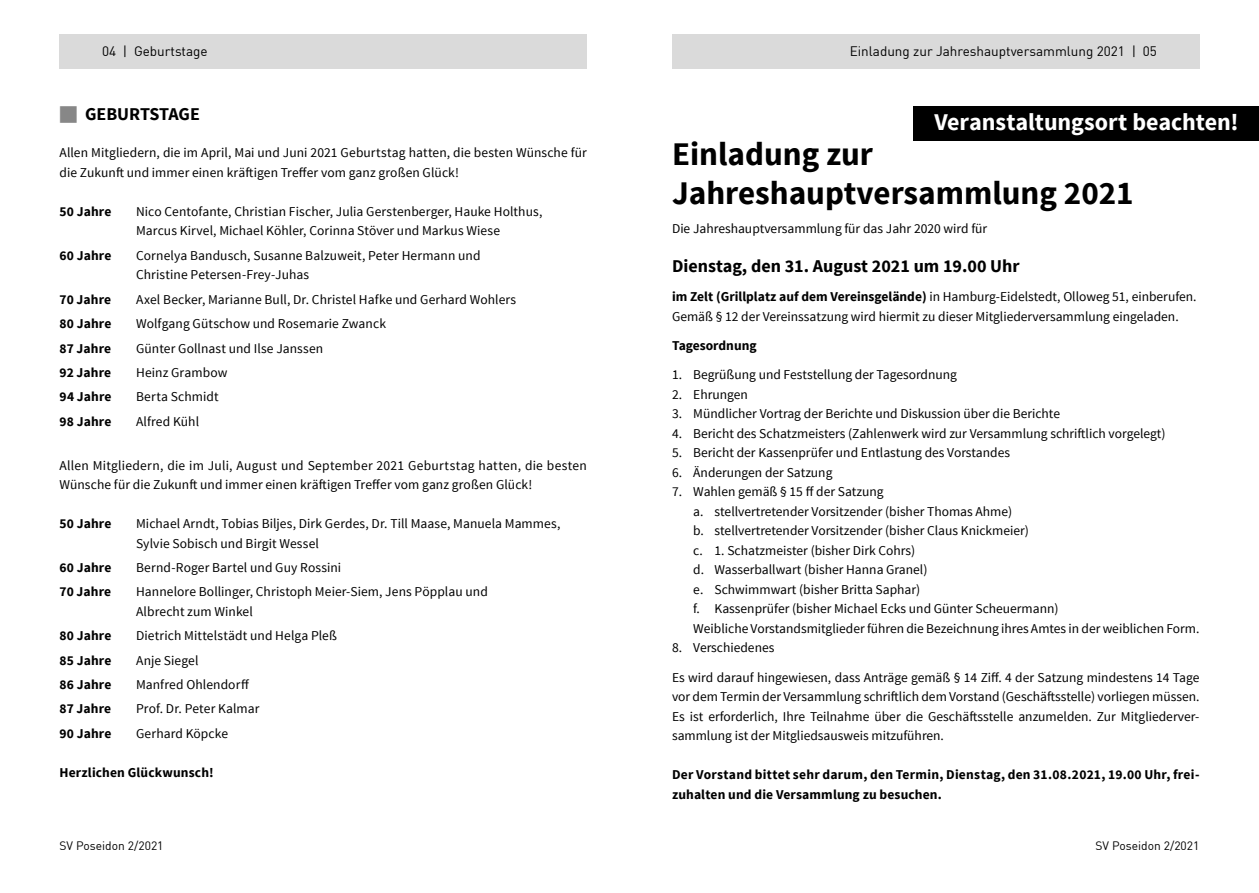
<style>
.page{position:relative;width:1259px;height:893px;background:#fff}
.page>*{position:absolute;margin:0;border:0;box-sizing:border-box;transform-origin:0 0}
.t1{font:700 33px "Source Sans Pro";color:#000}
.t2{font:700 24px "Source Sans Pro";letter-spacing:-.005em;color:#fff}
.t3{font:700 18px "Source Sans Pro";color:#000}
.t4{font:13.5px/19.5px "Source Sans Pro";color:#000}
.t5{font:700 13.5px "Source Sans Pro";letter-spacing:.01em;color:#000}
.t6{font:13.5px "Source Sans Pro";letter-spacing:.02em;color:#000}
.t7{font:13.5px "DIN";color:#000}
.t8{font:12px "DIN";color:#000}
.s1{color:#878787}
.s2{font-weight:700}
</style>
<div class="page">
<div style="left:60px;top:34px;width:527px;height:34px;background:#dadada"></div>
<div style="left:672px;top:34px;width:527px;height:34px;background:#dadada"></div>
<div style="left:913px;top:106px;width:346px;height:34px;background:#000"></div>
<p class="t7" style="left:102px;top:43px;width:107px">04 | Geburtstage</p>
<p class="t7" style="left:849px;top:43px;width:309px">Einladung zur Jahreshauptversammlung 2021 | 05</p>
<p class="t3" style="left:60px;top:102px;width:142px"><span class="s1">■</span> GEBURTSTAGE</p>
<p class="t4" style="left:60px;top:143px;width:529px">Allen Mitgliedern, die im April, Mai und Juni 2021 Geburtstag hatten, die besten Wünsche für die Zukunft und immer einen kräftigen Treffer vom ganz großen Glück!</p>
<p class="t5" style="left:60px;top:203px;width:53px">50 Jahre</p>
<p class="t4" style="left:136px;top:202px;width:408px">Nico Centofante, Christian Fischer, Julia Gerstenberger, Hauke Holthus,</p>
<p class="t4" style="left:136px;top:221px;width:365px">Marcus Kirvel, Michael Köhler, Corinna Stöver und Markus Wiese</p>
<p class="t5" style="left:60px;top:247px;width:53px">60 Jahre</p>
<p class="t4" style="left:136px;top:246px;width:346px">Cornelya Bandusch, Susanne Balzuweit, Peter Hermann und</p>
<p class="t4" style="left:136px;top:265px;width:175px">Christine Petersen-Frey-Juhas</p>
<p class="t5" style="left:60px;top:291px;width:53px">70 Jahre</p>
<p class="t4" style="left:136px;top:290px;width:381px">Axel Becker, Marianne Bull, Dr. Christel Hafke und Gerhard Wohlers</p>
<p class="t5" style="left:60px;top:315px;width:53px">80 Jahre</p>
<p class="t4" style="left:136px;top:314px;width:251px">Wolfgang Gütschow und Rosemarie Zwanck</p>
<p class="t5" style="left:60px;top:339px;width:53px">87 Jahre</p>
<p class="t4" style="left:136px;top:338px;width:189px">Günter Gollnast und Ilse Janssen</p>
<p class="t5" style="left:60px;top:364px;width:53px">92 Jahre</p>
<p class="t4" style="left:136px;top:363px;width:93px">Heinz Grambow</p>
<p class="t5" style="left:60px;top:388px;width:53px">94 Jahre</p>
<p class="t4" style="left:136px;top:387px;width:84px">Berta Schmidt</p>
<p class="t5" style="left:60px;top:412px;width:53px">98 Jahre</p>
<p class="t4" style="left:136px;top:412px;width:65px">Alfred Kühl</p>
<p class="t6" style="left:60px;top:457px;width:529px">Allen Mitgliedern, die im Juli, August und September 2021 Geburtstag hatten, die besten</p>
<p class="t4" style="left:60px;top:475px;width:474px">Wünsche für die Zukunft und immer einen kräftigen Treffer vom ganz großen Glück!</p>
<p class="t5" style="left:60px;top:515px;width:53px">50 Jahre</p>
<p class="t4" style="left:136px;top:514px;width:426px">Michael Arndt, Tobias Biljes, Dirk Gerdes, Dr. Till Maase, Manuela Mammes,<br>Sylvie Sobisch und Birgit Wessel</p>
<p class="t5" style="left:60px;top:559px;width:53px">60 Jahre</p>
<p class="t4" style="left:136px;top:558px;width:207px">Bernd-Roger Bartel und Guy Rossini</p>
<p class="t5" style="left:60px;top:583px;width:53px">70 Jahre</p>
<p class="t4" style="left:136px;top:582px;width:353px">Hannelore Bollinger, Christoph Meier-Siem, Jens Pöpplau und</p>
<p class="t4" style="left:136px;top:602px;width:118px">Albrecht zum Winkel</p>
<p class="t5" style="left:60px;top:627px;width:53px">80 Jahre</p>
<p class="t4" style="left:136px;top:626px;width:202px">Dietrich Mittelstädt und Helga Pleß</p>
<p class="t5" style="left:60px;top:651px;width:53px">85 Jahre</p>
<p class="t4" style="left:136px;top:650px;width:64px">Anje Siegel</p>
<p class="t5" style="left:60px;top:676px;width:53px">86 Jahre</p>
<p class="t4" style="left:136px;top:675px;width:115px">Manfred Ohlendorff</p>
<p class="t5" style="left:60px;top:700px;width:53px">87 Jahre</p>
<p class="t4" style="left:136px;top:699px;width:125px">Prof. Dr. Peter Kalmar</p>
<p class="t5" style="left:60px;top:724px;width:53px">90 Jahre</p>
<p class="t4" style="left:136px;top:724px;width:94px">Gerhard Köpcke</p>
<p class="t5" style="left:60px;top:763px;width:156px">Herzlichen Glückwunsch!</p>
<p class="t2" style="left:934px;top:107px;width:306px">Veranstaltungsort beachten!</p>
<p class="t1" style="left:672px;top:132px;width:202px">Einladung zur</p>
<p class="t1" style="left:672px;top:171px;width:463px">Jahreshauptversammlung 2021</p>
<p class="t4" style="left:672px;top:219px;width:317px">Die Jahreshauptversammlung für das Jahr 2020 wird für</p>
<p class="t3" style="left:672px;top:254px;width:349px">Dienstag, den 31. August 2021 um 19.00 Uhr</p>
<p class="t4" style="left:672px;top:287px;width:526px"><span class="s2">im Zelt (Grillplatz auf dem Vereinsgelände)</span> in Hamburg-Eidelstedt, Olloweg 51, einberufen.</p>
<p class="t4" style="left:672px;top:307px;width:508px">Gemäß § 12 der Vereinssatzung wird hiermit zu dieser Mitgliederversammlung eingeladen.</p>
<p class="t5" style="left:672px;top:337px;width:86px">Tagesordnung</p>
<p class="t4" style="left:672px;top:365px;width:286px">1. Begrüßung und Feststellung der Tagesordnung</p>
<p class="t4" style="left:672px;top:385px;width:77px">2. Ehrungen</p>
<p class="t4" style="left:672px;top:404px;width:389px">3. Mündlicher Vortrag der Berichte und Diskussion über die Berichte</p>
<p class="t4" style="left:672px;top:424px;width:495px">4. Bericht des Schatzmeisters (Zahlenwerk wird zur Versammlung schriftlich vorgelegt)</p>
<p class="t4" style="left:672px;top:443px;width:339px">5. Bericht der Kassenprüfer und Entlastung des Vorstandes</p>
<p class="t4" style="left:672px;top:463px;width:162px">6. Änderungen der Satzung</p>
<p class="t4" style="left:672px;top:482px;width:213px">7. Wahlen gemäß § 15 ff der Satzung</p>
<p class="t4" style="left:693px;top:502px;width:320px">a. stellvertretender Vorsitzender (bisher Thomas Ahme)</p>
<p class="t4" style="left:693px;top:521px;width:337px">b. stellvertretender Vorsitzender (bisher Claus Knickmeier)</p>
<p class="t4" style="left:693px;top:541px;width:223px">c. 1. Schatzmeister (bisher Dirk Cohrs)</p>
<p class="t4" style="left:693px;top:560px;width:236px">d. Wasserballwart (bisher Hanna Granel)</p>
<p class="t4" style="left:693px;top:580px;width:228px">e. Schwimmwart (bisher Britta Saphar)</p>
<p class="t4" style="left:693px;top:599px;width:367px">f. Kassenprüfer (bisher Michael Ecks und Günter Scheuermann)</p>
<p class="t4" style="left:693px;top:619px;width:508px">Weibliche Vorstandsmitglieder führen die Bezeichnung ihres Amtes in der weiblichen Form.</p>
<p class="t4" style="left:672px;top:638px;width:104px">8. Verschiedenes</p>
<p class="t4" style="left:672px;top:668px;width:529px">Es wird darauf hingewiesen, dass Anträge gemäß § 14 Ziff. 4 der Satzung mindestens 14 Tage vor dem Termin der Versammlung schriftlich dem Vorstand (Geschäftsstelle) vorliegen müssen.</p>
<p class="t4" style="left:672px;top:707px;width:529px">Es ist erforderlich, Ihre Teilnahme über die Geschäftsstelle anzumelden. Zur Mitgliederver&shy;sammlung ist der Mitgliedsausweis mitzuführen.</p>
<p class="t5" style="left:672px;top:766px;width:529px">Der Vorstand bittet sehr darum, den Termin, Dienstag, den 31.08.2021, 19.00 Uhr, frei-</p>
<p class="t5" style="left:672px;top:785px;width:271px">zuhalten und die Versammlung zu besuchen.</p>
<p class="t8" style="left:60px;top:839px;width:105px">SV Poseidon 2/2021</p>
<p class="t8" style="left:1095px;top:839px;width:105px">SV Poseidon 2/2021</p>
</div>
